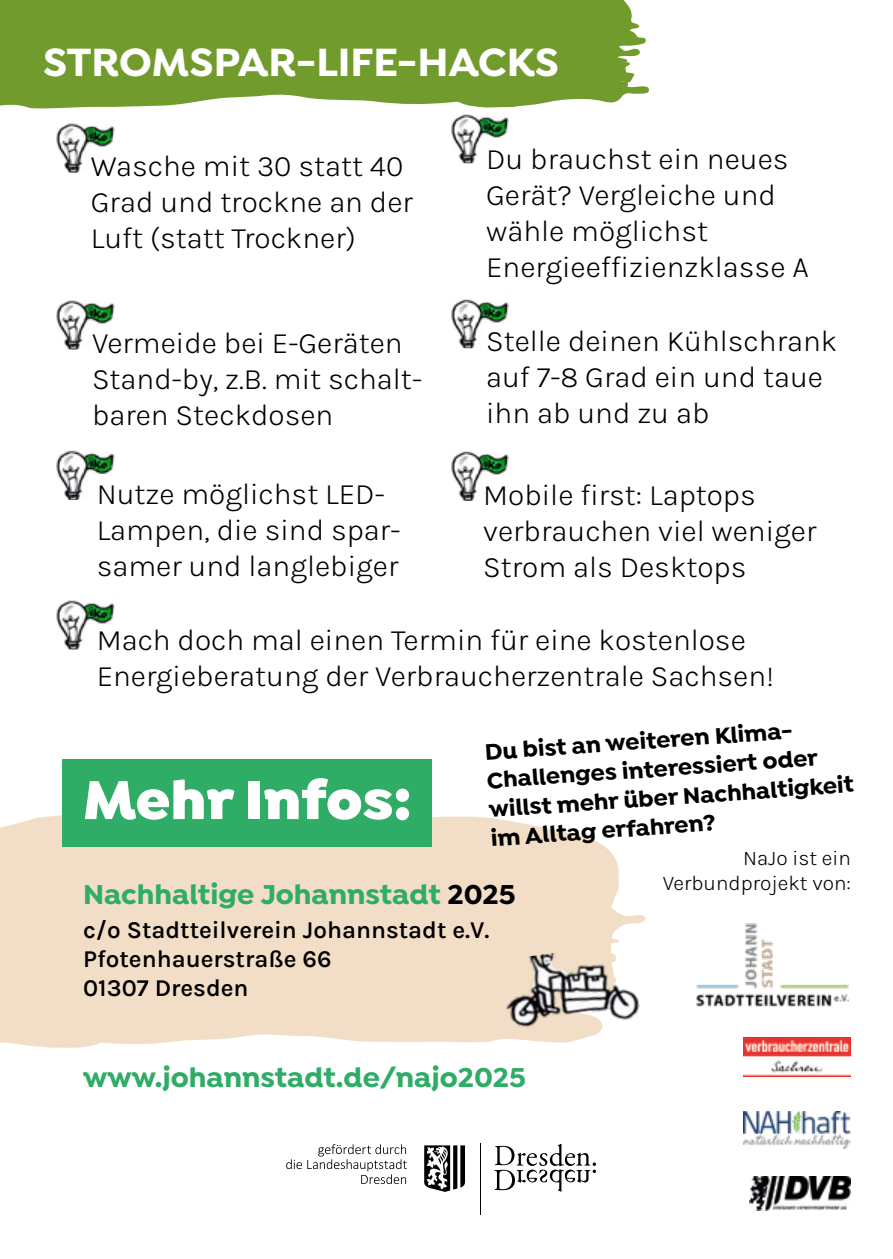
<style>
.page{position:relative;width:893px;height:1259px;background:#fff}
.page>*{position:absolute;margin:0;border:0;box-sizing:border-box;transform-origin:0 0}
.t1{font:900 58.2px "Isidora";color:#fff}
.t2{font:700 42px "Isidora";color:#fff}
.t3{font:300 30px/36px "Karla";color:#000}
.t4{font:700 29.1px "Isidora";color:#2fac66}
.t5{font:600 24.3px/29.1px "Karla";color:#000}
.t6{font:700 24px/28.8px "Isidora";color:#000}
.t7{font:300 21px/25.2px "Karla";color:#000;text-align:right}
.s1{color:#000}
</style>
<div class="page">
<svg style="left:0;top:814px;width:645px;height:233px;background:#f2e0cb"></svg>
<img style="left:489px;top:941px;width:156px;height:99px">
<img style="left:696px;top:923px;width:153px;height:84px">
<img style="left:744px;top:1111px;width:107px;height:37px">
<img style="left:750px;top:1176px;width:101px;height:34px">
<img style="left:744px;top:1037px;width:107px;height:40px">
<div style="left:63px;top:758px;width:369px;height:88px;background:#2fac66"></div>
<svg style="left:286px;top:1144px;width:121px;height:40px"></svg>
<svg style="left:424px;top:1145px;width:41px;height:46px"></svg>
<svg style="left:494px;top:1143px;width:102px;height:48px"></svg>
<hr style="left:481px;top:1143px;width:1px;height:71px;background:#000">
<svg style="left:0;top:0;width:649px;height:109px;background:#7da23d"></svg>
<img style="left:451px;top:106px;width:58px;height:57px">
<img style="left:451px;top:299px;width:58px;height:49px">
<img style="left:56px;top:123px;width:59px;height:50px">
<img style="left:56px;top:300px;width:59px;height:49px">
<img style="left:56px;top:450px;width:59px;height:50px">
<img style="left:56px;top:600px;width:59px;height:49px">
<img style="left:451px;top:451px;width:58px;height:50px">
<h2 class="t2" style="left:43px;top:36px;width:517px">STROMSPAR-LIFE-HACKS</h2>
<p class="t3" style="left:91px;top:147px;width:324px">Wasche mit 30 statt 40<br>Grad und trockne an der<br>Luft (statt Trockner)</p>
<p class="t3" style="left:92px;top:324px;width:332px">Vermeide bei E-Geräten<br>Stand-by, z.B. mit schalt&shy;baren Steckdosen</p>
<p class="t3" style="left:486px;top:140px;width:324px">Du brauchst ein neues<br>Gerät? Vergleiche und wähle möglichst<br>Energieeffizienzklasse A</p>
<p class="t3" style="left:486px;top:322px;width:353px">Stelle deinen Kühlschrank auf 7-8 Grad ein und taue ihn ab und zu ab</p>
<p class="t3" style="left:97px;top:475px;width:305px">Nutze möglichst LED-<br>Lampen, die sind spar&shy;samer und langlebiger</p>
<p class="t3" style="left:483px;top:475px;width:335px">Mobile first: Laptops verbrauchen viel weniger<br>Strom als Desktops</p>
<p class="t3" style="left:97px;top:620px;width:679px">Mach doch mal einen Termin für eine kostenlose<br>Energieberatung der Verbraucherzentrale Sachsen!</p>
<h1 class="t1" style="left:83px;top:762px;width:330px">Mehr Infos:</h1>
<p class="t6" style="left:484px;top:738px;width:367px;rotate:-4deg">Du bist an weiteren Klima-<br>Challenges interessiert oder willst mehr über Nachhaltigkeit im Alltag erfahren?</p>
<p class="t4" style="left:83px;top:876px;width:434px">Nachhaltige Johannstadt <span class="s1">2025</span></p>
<p class="t5" style="left:83px;top:914px;width:408px">c/o Stadtteilverein Johannstadt e.V.<br>Pfotenhauerstraße 66<br>01307 Dresden</p>
<p class="t4" style="left:83px;top:1059px;width:444px">www.johannstadt.de/najo2025</p>
<p class="t7" style="left:663px;top:844px;width:190px">NaJo ist ein<br>Verbundprojekt von:</p>
</div>
